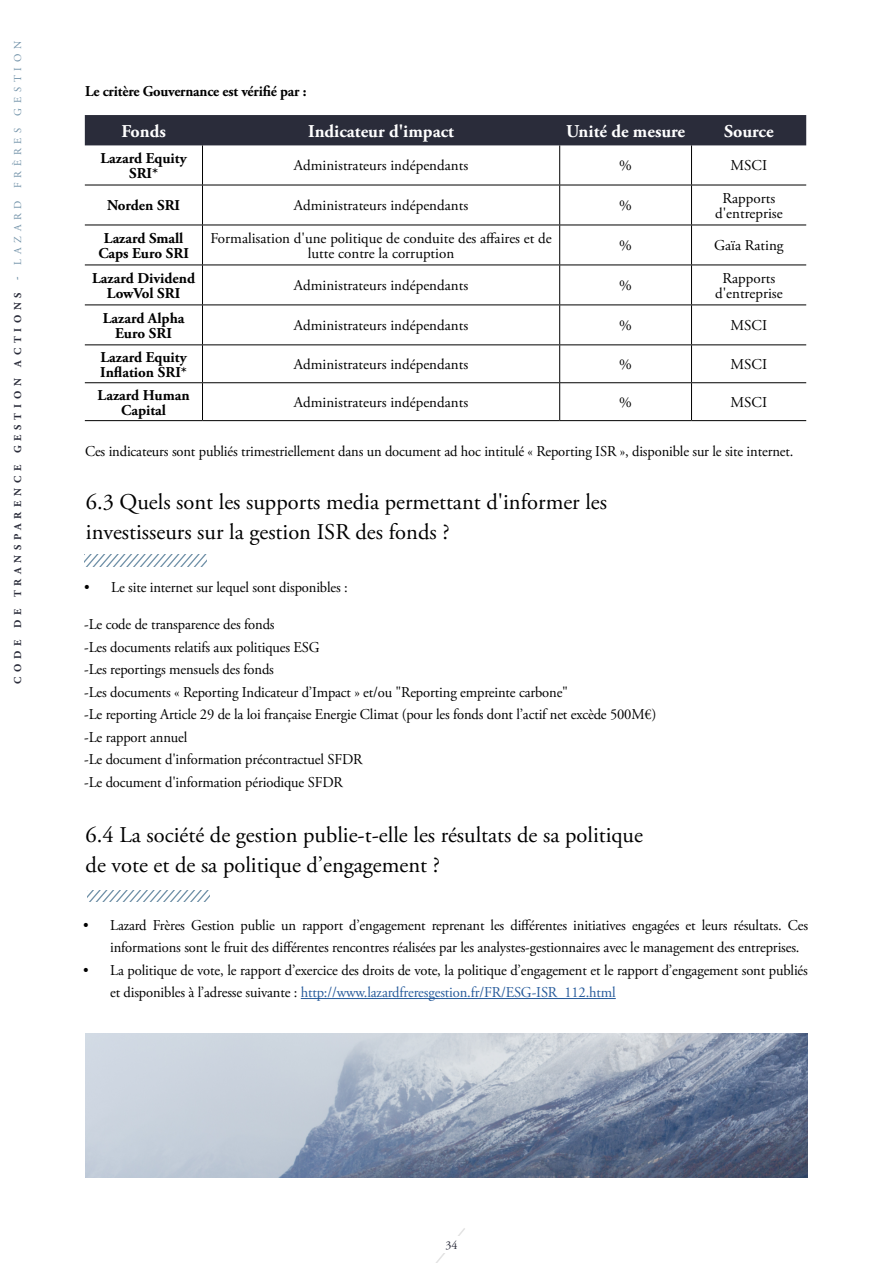
<style>
.page{position:relative;width:893px;height:1263px;background:#fff}
.page>*{position:absolute;margin:0;border:0;box-sizing:border-box;transform-origin:0 0}
.t1{font:22.5px/30px "Adobe Garamond Pro";color:#000}
.t2{font:700 18px "Adobe Garamond Pro";color:#fff}
.t3{font:15px/22.5px "Adobe Garamond Pro";letter-spacing:-.01em;color:#000}
.t4{font:700 15px/15px "Adobe Garamond Pro";color:#000;text-align:center}
.t5{font:12px "Adobe Garamond Pro";color:#2a2c3a}
.t6{font:700 10.5px "Adobe Garamond Pro";letter-spacing:.455em;color:#2a2c3a}
.s1{color:#6f90a7}
.s2{font-weight:400;color:#6f90a7}
.s3{color:#275b9b}
</style>
<div class="page">
<svg style="left:436px;top:1228px;width:29px;height:35px"></svg>
<div style="left:444px;top:1236px;width:16px;height:16px;background:#fff"></div>
<svg style="left:84px;top:555px;width:123px;height:12px"></svg>
<svg style="left:87px;top:890px;width:123px;height:12px"></svg>
<hr style="left:301px;top:998px;width:315px;height:1px;background:#275b9b">
<div style="left:85px;top:115px;width:721px;height:30px;background:#2a2c3a"></div>
<hr style="left:202px;top:145px;width:1px;height:40px;background:#000">
<hr style="left:559px;top:145px;width:1px;height:40px;background:#000">
<hr style="left:691px;top:145px;width:1px;height:40px;background:#000">
<hr style="left:85px;top:185px;width:118px;height:1px;background:#000">
<hr style="left:202px;top:185px;width:358px;height:1px;background:#000">
<hr style="left:202px;top:185px;width:1px;height:40px;background:#000">
<hr style="left:560px;top:185px;width:131px;height:1px;background:#000">
<hr style="left:559px;top:185px;width:1px;height:40px;background:#000">
<hr style="left:691px;top:185px;width:115px;height:1px;background:#000">
<hr style="left:691px;top:185px;width:1px;height:40px;background:#000">
<hr style="left:85px;top:225px;width:118px;height:1px;background:#000">
<hr style="left:202px;top:225px;width:358px;height:1px;background:#000">
<hr style="left:202px;top:225px;width:1px;height:40px;background:#000">
<hr style="left:560px;top:225px;width:131px;height:1px;background:#000">
<hr style="left:559px;top:225px;width:1px;height:40px;background:#000">
<hr style="left:691px;top:225px;width:115px;height:1px;background:#000">
<hr style="left:691px;top:225px;width:1px;height:40px;background:#000">
<hr style="left:85px;top:265px;width:118px;height:1px;background:#000">
<hr style="left:202px;top:265px;width:358px;height:1px;background:#000">
<hr style="left:202px;top:265px;width:1px;height:39px;background:#000">
<hr style="left:560px;top:265px;width:131px;height:1px;background:#000">
<hr style="left:559px;top:265px;width:1px;height:39px;background:#000">
<hr style="left:691px;top:265px;width:115px;height:1px;background:#000">
<hr style="left:691px;top:265px;width:1px;height:39px;background:#000">
<hr style="left:85px;top:304px;width:118px;height:1px;background:#000">
<hr style="left:202px;top:304px;width:358px;height:1px;background:#000">
<hr style="left:202px;top:305px;width:1px;height:39px;background:#000">
<hr style="left:560px;top:304px;width:131px;height:1px;background:#000">
<hr style="left:559px;top:305px;width:1px;height:39px;background:#000">
<hr style="left:691px;top:304px;width:115px;height:1px;background:#000">
<hr style="left:691px;top:305px;width:1px;height:39px;background:#000">
<hr style="left:85px;top:344px;width:118px;height:1px;background:#000">
<hr style="left:202px;top:344px;width:358px;height:1px;background:#000">
<hr style="left:202px;top:345px;width:1px;height:37px;background:#000">
<hr style="left:560px;top:344px;width:131px;height:1px;background:#000">
<hr style="left:559px;top:345px;width:1px;height:37px;background:#000">
<hr style="left:691px;top:344px;width:115px;height:1px;background:#000">
<hr style="left:691px;top:345px;width:1px;height:37px;background:#000">
<hr style="left:85px;top:382px;width:118px;height:1px;background:#000">
<hr style="left:202px;top:382px;width:358px;height:1px;background:#000">
<hr style="left:202px;top:383px;width:1px;height:37px;background:#000">
<hr style="left:560px;top:382px;width:131px;height:1px;background:#000">
<hr style="left:559px;top:383px;width:1px;height:37px;background:#000">
<hr style="left:691px;top:382px;width:115px;height:1px;background:#000">
<hr style="left:691px;top:383px;width:1px;height:37px;background:#000">
<hr style="left:85px;top:420px;width:118px;height:1px;background:#000">
<hr style="left:202px;top:420px;width:358px;height:1px;background:#000">
<hr style="left:560px;top:420px;width:131px;height:1px;background:#000">
<hr style="left:691px;top:420px;width:115px;height:1px;background:#000">
<img style="left:85px;top:1034px;width:723px;height:144px">
<p class="t6" style="left:12px;top:684px;width:645px;rotate:-90deg">CODE DE TRANSPARENCE GESTION ACTIONS <span class="s1">-</span> <span class="s2">LAZARD FRÈRES GESTION</span></p>
<p class="t4" style="left:85px;top:84px;width:223px">Le critère Gouvernance est vérifié par :</p>
<p class="t2" style="left:121px;top:121px;width:46px">Fonds</p>
<p class="t2" style="left:308px;top:121px;width:147px">Indicateur d'impact</p>
<p class="t2" style="left:566px;top:121px;width:121px">Unité de mesure</p>
<p class="t2" style="left:724px;top:121px;width:51px">Source</p>
<p class="t4" style="left:101px;top:151px;width:88px">Lazard Equity<br>SRI*</p>
<p class="t3" style="left:294px;top:155px;width:176px">Administrateurs indépendants</p>
<p class="t3" style="left:619px;top:155px;width:14px">%</p>
<p class="t3" style="left:731px;top:155px;width:38px">MSCI</p>
<p class="t4" style="left:107px;top:198px;width:75px">Norden SRI</p>
<p class="t3" style="left:294px;top:195px;width:176px">Administrateurs indépendants</p>
<p class="t3" style="left:619px;top:195px;width:14px">%</p>
<p class="t3" style="left:715px;top:191px;width:69px;line-height:15px;text-align:center">Rapports d'entreprise</p>
<p class="t4" style="left:98px;top:231px;width:92px">Lazard Small<br>Caps Euro SRI</p>
<p class="t3" style="left:210px;top:231px;width:343px;line-height:15px;text-align:center">Formalisation d'une politique de conduite des affaires et de lutte contre la corruption</p>
<p class="t3" style="left:619px;top:235px;width:14px">%</p>
<p class="t3" style="left:714px;top:235px;width:71px">Gaïa Rating</p>
<p class="t4" style="left:92px;top:271px;width:105px">Lazard Dividend<br>LowVol SRI</p>
<p class="t3" style="left:294px;top:275px;width:176px">Administrateurs indépendants</p>
<p class="t3" style="left:619px;top:275px;width:14px">%</p>
<p class="t3" style="left:715px;top:271px;width:69px;line-height:15px;text-align:center">Rapports d'entreprise</p>
<p class="t4" style="left:103px;top:311px;width:83px">Lazard Alpha<br>Euro SRI</p>
<p class="t3" style="left:294px;top:315px;width:176px">Administrateurs indépendants</p>
<p class="t3" style="left:619px;top:315px;width:14px">%</p>
<p class="t3" style="left:731px;top:315px;width:38px">MSCI</p>
<p class="t4" style="left:100px;top:350px;width:88px;text-align:left">Lazard Equity<br>Inflation SRI*</p>
<p class="t3" style="left:294px;top:354px;width:176px">Administrateurs indépendants</p>
<p class="t3" style="left:619px;top:354px;width:14px">%</p>
<p class="t3" style="left:731px;top:354px;width:38px">MSCI</p>
<p class="t4" style="left:98px;top:388px;width:94px">Lazard Human<br>Capital</p>
<p class="t3" style="left:294px;top:392px;width:176px">Administrateurs indépendants</p>
<p class="t3" style="left:619px;top:392px;width:14px">%</p>
<p class="t3" style="left:731px;top:392px;width:38px">MSCI</p>
<p class="t3" style="left:85px;top:441px;width:710px">Ces indicateurs sont publiés trimestriellement dans un document ad hoc intitulé « Reporting ISR », disponible sur le site internet.</p>
<h1 class="t1" style="left:86px;top:487px;width:523px">6.3 Quels sont les supports media permettant d'informer les investisseurs sur la gestion ISR des fonds ?</h1>
<p class="t3" style="left:84px;top:576px;width:265px">• Le site internet sur lequel sont disponibles :</p>
<p class="t3" style="left:84px;top:614px;width:574px">-Le code de transparence des fonds<br>-Les documents relatifs aux politiques ESG<br>-Les reportings mensuels des fonds<br>-Les documents « Reporting Indicateur d’Impact » et/ou "Reporting empreinte carbone"<br>-Le reporting Article 29 de la loi française Energie Climat (pour les fonds dont l’actif net excède 500M€) -Le rapport annuel<br>-Le document d'information précontractuel SFDR<br>-Le document d'information périodique SFDR</p>
<h1 class="t1" style="left:86px;top:821px;width:559px">6.4 La société de gestion publie-t-elle les résultats de sa politique de vote et de sa politique d’engagement ?</h1>
<p class="t3" style="left:110px;top:914px;width:699px;text-indent:-27px">• Lazard Frères Gestion publie un rapport d’engagement reprenant les différentes initiatives engagées et leurs résultats. Ces informations sont le fruit des différentes rencontres réalisées par les analystes-gestionnaires avec le management des entreprises.</p>
<p class="t3" style="left:110px;top:959px;width:699px;text-indent:-27px">• La politique de vote, le rapport d’exercice des droits de vote, la politique d’engagement et le rapport d’engagement sont publiés et disponibles à l’adresse suivante : <span class="s3">http://www.lazardfreresgestion.fr/FR/ESG-ISR_112.html</span></p>
<p class="t5" style="left:446px;top:1237px;width:13px">34</p>
</div>
